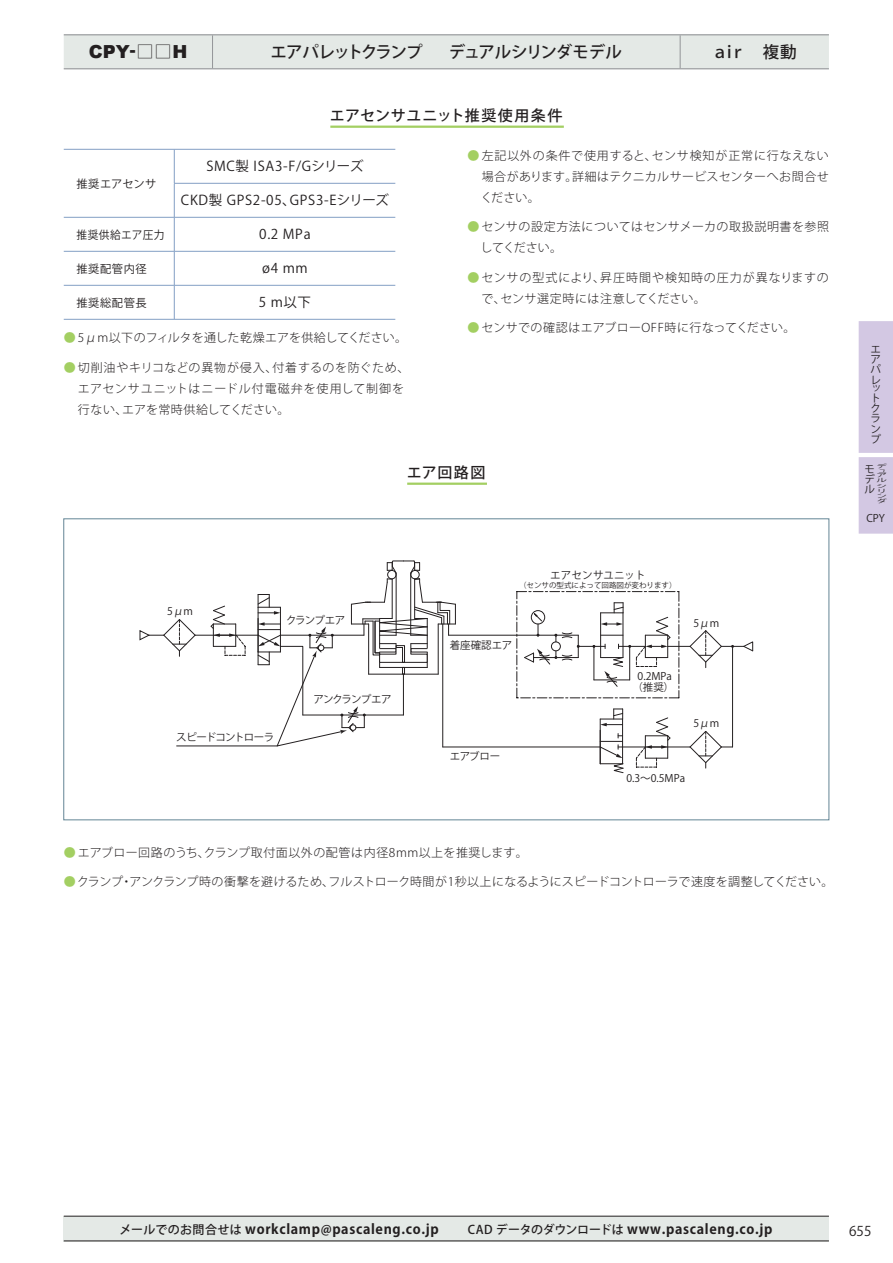
<style>
.page{position:relative;width:893px;height:1263px;background:#fff}
.page>*{position:absolute;margin:0;border:0;box-sizing:border-box;transform-origin:0 0}
.t1{font:900 18px "Arial";color:#231f20}
.t2{font:16.5px "Koz Go Pro Medium 90 msp RKSJ H";letter-spacing:-.06em;color:#231f20}
.t3{font:15px "Koz Go Pro Medium 90 msp RKSJ H";letter-spacing:.045em;color:#231f20}
.t4{font:13.5px "Koz Go Pro Bold 90 msp RKSJ H";letter-spacing:.05em;color:#231f20}
.t5{font:13.5px "Koz Go Pro Regular 90 msp RKSJ H";letter-spacing:.05em;color:#231f20}
.t6{font:12px/21px "Koz Go Pro Light 90 msp RKSJ H";letter-spacing:.03em;color:#231f20;text-align:justify}
.t7{font:12px/21px "Koz Go Pro Light 90 msp RKSJ H";letter-spacing:.05em;color:#231f20}
.t8{font:12px "Koz Go Pro Light 90 msp RKSJ H";letter-spacing:-.005em;color:#231f20}
.t9{font:12px "Koz Go Pro Light 90 msp RKSJ H";color:#231f20}
.t10{font:11.25px "Koz Go Pro Regular 90 msp RKSJ H";letter-spacing:.05em;color:#231f20}
.t11{font:11.25px "Koz Go Pro Regular 90 msp RKSJ H";letter-spacing:.05em;color:#231f20;scale:.95 1}
.t12{font:11.25px "Koz Go Pro Regular 90 msp RKSJ H";letter-spacing:.015em;color:#231f20}
.t13{font:10.5px/10.2px "Koz Go Pro Regular 90 msp RKSJ H";letter-spacing:-.01em;color:#231f20;text-align:justify}
.t14{font:10.5px "Koz Go Pro Regular 90 msp RKSJ H";letter-spacing:-.06em;color:#231f20}
.t15{font:10.5px "Koz Go Pro Regular 90 msp RKSJ H";letter-spacing:.01em;color:#231f20}
.t16{font:10.5px "Koz Go Pro Regular 90 msp RKSJ H";letter-spacing:-.09em;color:#231f20}
.t17{font:7.5px "Koz Go Pro Regular 90 msp RKSJ H";color:#231f20}
.t18{font:5.25px/5.1px "Koz Go Pro Regular 90 msp RKSJ H";color:#231f20;scale:2 1}
.s1{font-size:17.25px}
.s2{font-family:"Koz Go Pro Extra Light 90 msp RKSJ H";font-weight:400;font-size:17.25px}
.s3{font-family:"Koz Go Pro Regular 90 msp RKSJ H";color:#a3cf62}
.s4{font-family:"Koz Go Pro Medium 90 msp RKSJ H";font-size:12px}
</style>
<div class="page">
<div style="left:64px;top:1216px;width:765px;height:25px;background:#e4e9e6"></div>
<hr style="left:64px;top:1216px;width:765px;height:1px;background:#231f20">
<hr style="left:64px;top:1241px;width:765px;height:1px;background:#231f20">
<div style="left:64px;top:35px;width:765px;height:33px;background:#e4e9e6"></div>
<hr style="left:212px;top:35px;width:1px;height:33px;background:#939598">
<hr style="left:680px;top:35px;width:1px;height:33px;background:#939598">
<hr style="left:64px;top:34px;width:765px;height:1px;background:#939598">
<hr style="left:64px;top:68px;width:765px;height:1px;background:#939598">
<div style="left:859px;top:321px;width:34px;height:213px;background:#d3c8e3"></div>
<hr style="left:442px;top:624px;width:1px;height:123px;background:#231f20">
<hr style="left:443px;top:747px;width:157px;height:1px;background:#231f20">
<svg style="left:635px;top:717px;width:36px;height:51px"></svg>
<hr style="left:622px;top:719px;width:1px;height:45px;background:#231f20">
<hr style="left:600px;top:719px;width:1px;height:45px;background:#231f20">
<svg style="left:600px;top:709px;width:23px;height:17px"></svg>
<hr style="left:618px;top:747px;width:72px;height:1px;background:#231f20">
<svg style="left:599px;top:734px;width:25px;height:40px"></svg>
<hr style="left:732px;top:646px;width:1px;height:101px;background:#231f20">
<hr style="left:448px;top:635px;width:108px;height:1px;background:#231f20">
<svg style="left:689px;top:731px;width:43px;height:37px"></svg>
<svg style="left:210px;top:605px;width:36px;height:51px"></svg>
<hr style="left:195px;top:635px;width:63px;height:1px;background:#231f20">
<svg style="left:139px;top:619px;width:57px;height:37px"></svg>
<svg style="left:516px;top:591px;width:238px;height:108px"></svg>
<hr style="left:177px;top:746px;width:100px;height:1px;background:#231f20">
<svg style="left:257px;top:560px;width:199px;height:186px"></svg>
<hr style="left:330px;top:126px;width:234px;height:2px;background:#a3cf62">
<hr style="left:407px;top:483px;width:80px;height:2px;background:#a3cf62">
<hr style="left:64px;top:149px;width:331px;height:1px;background:#839fc4">
<hr style="left:174px;top:150px;width:1px;height:33px;background:#839fc4">
<hr style="left:174px;top:183px;width:221px;height:1px;background:#839fc4">
<hr style="left:174px;top:184px;width:1px;height:33px;background:#839fc4">
<hr style="left:64px;top:217px;width:331px;height:1px;background:#839fc4">
<hr style="left:174px;top:218px;width:1px;height:33px;background:#839fc4">
<hr style="left:64px;top:251px;width:331px;height:1px;background:#839fc4">
<hr style="left:174px;top:252px;width:1px;height:33px;background:#839fc4">
<hr style="left:64px;top:285px;width:331px;height:1px;background:#839fc4">
<hr style="left:174px;top:286px;width:1px;height:33px;background:#839fc4">
<hr style="left:64px;top:319px;width:331px;height:1px;background:#839fc4">
<h1 class="t1" style="left:89px;top:38px;width:100px">CPY<span class="s1">-</span><span class="s2">□□</span>H</h1>
<h2 class="t2" style="left:270px;top:46px;width:375px">エアパレットクランプ 　デュアルシリンダモデル 　</h2>
<h2 class="t2" style="left:712px;top:46px;width:86px">ａｉｒ　複動</h2>
<p class="t3" style="left:330px;top:109px;width:234px">エアセンサユニット推奨使用条件</p>
<p class="t6" style="left:481px;top:146px;width:350px;text-indent:-13px"><span class="s3">●</span> 左記以外の条件で使用すると、センサ検知が正常に行なえない場合があります。詳細はテクニカルサービスセンターへお問合せください。</p>
<p class="t6" style="left:480px;top:218px;width:350px;text-indent:-13px"><span class="s3">●</span> センサの設定方法についてはセンサメーカの取扱説明書を参照してください。</p>
<p class="t7" style="left:481px;top:268px;width:349px;text-indent:-14px"><span class="s3">●</span> センサの型式により、昇圧時間や検知時の圧力が異なりますので、センサ選定時には注意してください。</p>
<p class="t6" style="left:468px;top:319px;width:329px"><span class="s3">●</span> センサでの確認はエアブローOFF時に行なってください。</p>
<p class="t5" style="left:206px;top:161px;width:159px">SMC製 ISA3-F/Gシリーズ</p>
<p class="t5" style="left:181px;top:195px;width:209px">CKD製 GPS2-05、GPS3-Eシリーズ</p>
<p class="t12" style="left:77px;top:179px;width:81px">推奨エアセンサ</p>
<p class="t11" style="left:77px;top:230px;width:94px">推奨供給エア圧力</p>
<p class="t5" style="left:259px;top:229px;width:53px">0.2 MPa</p>
<p class="t10" style="left:77px;top:264px;width:72px">推奨配管内径</p>
<p class="t5" style="left:262px;top:263px;width:47px">ø4 mm</p>
<p class="t10" style="left:77px;top:298px;width:72px">推奨総配管長</p>
<p class="t5" style="left:259px;top:297px;width:54px">5 m以下</p>
<p class="t9" style="left:64px;top:333px;width:345px"><span class="s3">●</span> 5μm以下のフィルタを通した乾燥エアを供給してください。</p>
<p class="t7" style="left:78px;top:358px;width:333px;text-indent:-14px"><span class="s3">●</span> 切削油やキリコなどの異物が侵入、付着するのを防ぐため、エアセンサユニットはニードル付電磁弁を使用して制御を行ない、エアを常時供給してください。</p>
<p class="t3" style="left:407px;top:466px;width:80px">エア回路図</p>
<p class="t13" style="left:167px;top:608px;width:27px">5μm</p>
<p class="t13" style="left:286px;top:616px;width:61px">クランプエア</p>
<p class="t14" style="left:176px;top:733px;width:100px">スピードコントローラ</p>
<p class="t16" style="left:313px;top:695px;width:80px">アンクランプエア</p>
<p class="t13" style="left:450px;top:641px;width:64px">着座確認エア</p>
<p class="t13" style="left:450px;top:753px;width:52px">エアブロー</p>
<p class="t15" style="left:550px;top:571px;width:97px">エアセンサユニット</p>
<p class="t17" style="left:519px;top:582px;width:159px">（センサの型式によって回路図が変わります）</p>
<p class="t13" style="left:632px;top:673px;width:43px;text-align:center">0.2MPa（推奨）</p>
<p class="t13" style="left:693px;top:619px;width:27px">5μm</p>
<p class="t13" style="left:693px;top:720px;width:27px">5μm</p>
<p class="t13" style="left:626px;top:775px;width:60px">0.3～0.5MPa</p>
<p class="t6" style="left:64px;top:843px;width:466px"><span class="s3">●</span> エアブロー回路のうち、クランプ取付面以外の配管は内径8mm以上を推奨します。</p>
<p class="t8" style="left:64px;top:877px;width:771px"><span class="s3">●</span>クランプ・アンクランプ時の衝撃を避けるため、フルストローク時間が1秒以上になるようにスピードコントローラで速度を調整してください。</p>
<p class="t13" style="left:870px;top:345px;width:12px">エアパレ</p>
<p class="t13" style="left:870px;top:385px;width:11px;line-height:9.3px">ット</p>
<p class="t13" style="left:870px;top:405px;width:12px;text-align:left">クランプ</p>
<p class="t13" style="left:864px;top:465px;width:12px">モデル</p>
<p class="t18" style="left:876px;top:465px;width:7px;line-height:4.5px">デュア</p>
<p class="t18" style="left:876px;top:479px;width:7px">ルシリンダ</p>
<p class="t13" style="left:866px;top:514px;width:20px">CPY</p>
<p class="t4" style="left:119px;top:1223px;width:654px"><span class="s4">メールでのお問合せは</span> workclamp@pascaleng.co.jp　　<span class="s4">CAD データのダウンロードは</span> www.pascaleng.co.jp</p>
<p class="t5" style="left:849px;top:1226px;width:24px">655</p>
</div>
